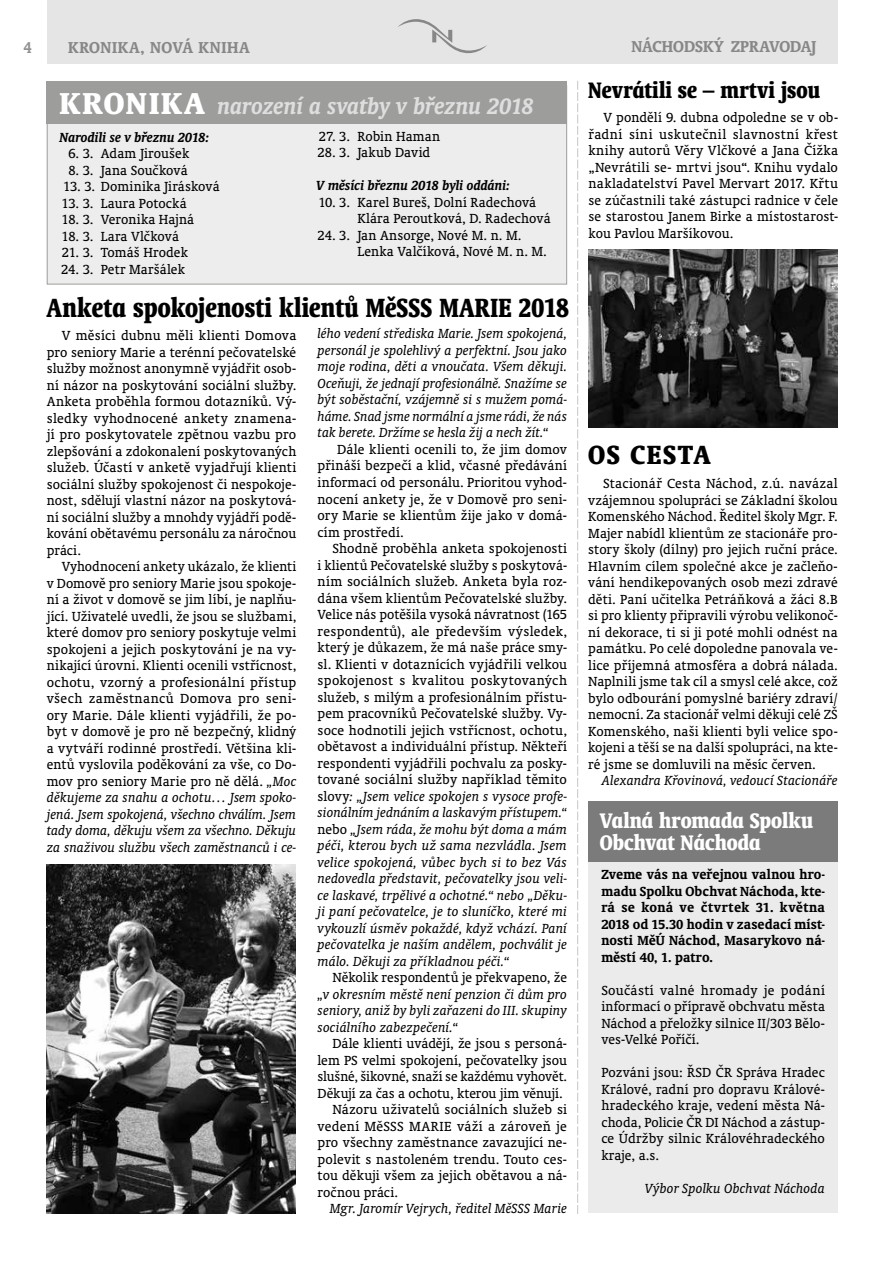
<style>
.page{position:relative;width:893px;height:1263px;background:#fff}
.page>*{position:absolute;margin:0;border:0;box-sizing:border-box;transform-origin:0 0}
.t1{font:700 condensed 30px "Oranda AT";letter-spacing:.01em;color:#000;scale:.9 1}
.t2{font:700 condensed 30px "Oranda AT";letter-spacing:.01em;color:#000}
.t3{font:italic 700 25.5px "Oranda AT";color:#dedede}
.t4{font:700 condensed 25.5px "Oranda AT";letter-spacing:.005em;color:#000;scale:.92 1}
.t5{font:700 condensed 24px/22.5px "Oranda AT";color:#fff;scale:.95 1}
.t6{font:700 18px "Oranda AT";letter-spacing:.005em;color:#878787}
.t7{font:700 18px "Oranda AT";letter-spacing:.035em;color:#878787}
.t8{font:700 18px "Oranda AT";color:#929292;scale:.9 1}
.t9{font:15px/16.5px "Oranda AT";letter-spacing:.005em;color:#000;text-align:justify}
.t10{font:italic 15px/16.5px "Oranda AT";color:#000;text-align:justify}
.t11{font:700 15px/16.5px "Oranda AT";letter-spacing:.005em;color:#000;text-align:justify}
.t12{font:italic 700 15px "Oranda AT";color:#000}
.s1{font-style:normal;font-stretch:condensed;font-size:34.5px;color:#fff}
.s2{font-style:italic}
</style>
<div class="page">
<div style="left:47px;top:0;width:791px;height:64px;background:#e5e5e5"></div>
<svg style="left:398px;top:19px;width:89px;height:34px"></svg>
<div style="left:588px;top:801px;width:250px;height:412px;background:#ebebeb"></div>
<div style="left:47px;top:86px;width:520px;height:198px;background:#ededed"></div>
<div style="left:47px;top:81px;width:520px;height:42px;background:#9d9d9c"></div>
<svg style="left:577px;top:81px;width:1px;height:1133px"></svg>
<img style="left:589px;top:250px;width:249px;height:178px">
<img style="left:47px;top:865px;width:249px;height:348px">
<div style="left:588px;top:801px;width:250px;height:60px;background:#7c7b7b"></div>
<p class="t8" style="left:24px;top:37px;width:10px">4</p>
<p class="t7" style="left:68px;top:37px;width:183px">KRONIKA, NOVÁ KNIHA</p>
<p class="t6" style="left:631px;top:36px;width:187px">NÁCHODSKÝ ZPRAVODAJ</p>
<h2 class="t3" style="left:60px;top:91px;width:476px"><span class="s1">KRONIKA</span> narození a svatby v březnu 2018</h2>
<p class="t12" style="left:60px;top:128px;width:151px">Narodili se v březnu 2018:</p>
<p class="t9" style="left:68px;top:145px;width:122px">6. 3. Adam Jiroušek</p>
<p class="t9" style="left:68px;top:161px;width:121px">8. 3. Jana Součková</p>
<p class="t9" style="left:63px;top:178px;width:158px">13. 3. Dominika Jirásková</p>
<p class="t9" style="left:61px;top:194px;width:127px">13. 3. Laura Potocká</p>
<p class="t9" style="left:62px;top:211px;width:134px">18. 3. Veronika Hajná</p>
<p class="t9" style="left:62px;top:227px;width:119px">18. 3. Lara Vlčková</p>
<p class="t9" style="left:62px;top:244px;width:127px">21. 3. Tomáš Hrodek</p>
<p class="t9" style="left:61px;top:260px;width:125px">24. 3. Petr Maršálek</p>
<h2 class="t4" style="left:588px;top:75px;width:254px">Nevrátili se – mrtvi jsou</h2>
<p class="t9" style="left:589px;top:109px;width:251px;text-indent:15px">V pondělí 9. dubna odpoledne se v ob&shy;řadní síni uskutečnil slavnostní křest knihy autorů Věry Vlčkové a Jana Čížka „Nevrátili se- mrtvi jsou“. Knihu vydalo nakladatelství Pavel Mervart 2017. Křtu se zúčastnili také zástupci radnice v čele se starostou Janem Birke a místostarost&shy;kou Pavlou Maršíkovou.</p>
<p class="t9" style="left:319px;top:128px;width:123px">27. 3. Robin Haman</p>
<p class="t9" style="left:318px;top:144px;width:114px">28. 3. Jakub David</p>
<p class="t12" style="left:316px;top:177px;width:195px">V měsíci březnu 2018 byli oddáni:</p>
<p class="t9" style="left:357px;top:194px;width:195px;text-indent:-39px">10. 3. Karel Bureš, Dolní Radechová<br>Klára Peroutková, D. Radechová</p>
<p class="t9" style="left:357px;top:227px;width:191px;text-indent:-40px">24. 3. Jan Ansorge, Nové M. n. M.<br>Lenka Valčíková, Nové M. n. M.</p>
<h1 class="t1" style="left:47px;top:289px;width:582px">Anketa spokojenosti klientů MěSSS MARIE 2018</h1>
<p class="t10" style="left:318px;top:325px;width:251px">lého vedení střediska Marie. Jsem spokojená, personál je spolehlivý a perfektní. Jsou jako moje rodina, děti a vnoučata. Všem děkuji.<br>Oceňuji, že jednají profesionálně. Snažíme se být soběstační, vzájemně si s mužem pomá&shy;háme. Snad jsme normální a jsme rádi, že nás tak berete. Držíme se hesla žij a nech žít.“</p>
<p class="t9" style="left:318px;top:441px;width:251px;text-indent:20px">Dále klienti ocenili to, že jim domov přináší bezpečí a klid, včasné předávání informací od personálu. Prioritou vyhod&shy;nocení ankety je, že v Domově pro seni&shy;ory Marie se klientům žije jako v domá&shy;cím prostředí.</p>
<p class="t9" style="left:318px;top:540px;width:251px;text-indent:15px">Shodně proběhla anketa spokojenosti i klientů Pečovatelské služby s poskytová&shy;ním sociálních služeb. Anketa byla roz&shy;dána všem klientům Pečovatelské služby.<br>Velice nás potěšila vysoká návratnost (165 respondentů), ale především výsledek, který je důkazem, že má naše práce smy&shy;sl. Klienti v dotaznících vyjádřili velkou spokojenost s kvalitou poskytovaných služeb, s milým a profesionálním přístu&shy;pem pracovníků Pečovatelské služby. Vy&shy;soce hodnotili jejich vstřícnost, ochotu, obětavost a individuální přístup. Někteří respondenti vyjádřili pochvalu za posky&shy;tované sociální služby například těmito slovy<span class="s2">: „Jsem velice spokojen s vysoce profe&shy;sionálním jednáním a laskavým přístupem.“ </span>nebo <span class="s2">„Jsem ráda, že mohu být doma a mám péči, kterou bych už sama nezvládla. Jsem velice spokojená, vůbec bych si to bez Vás nedovedla představit, pečovatelky jsou veli&shy;ce laskavé, trpělivé a ochotné.“ nebo „Děku&shy;ji paní pečovatelce, je to sluníčko, které mi vykouzlí úsměv pokaždé, když vchází. Paní pečovatelka je naším andělem, pochválit je málo. Děkuji za příkladnou péči.“</span></p>
<p class="t9" style="left:332px;top:969px;width:236px">Několik respondentů je překvapeno, že</p>
<p class="t10" style="left:318px;top:985px;width:251px">„v okresním městě není penzion či dům pro seniory, aniž by byli zařazeni do III. skupiny sociálního zabezpečení.“</p>
<p class="t9" style="left:332px;top:1035px;width:236px">Dále klienti uvádějí, že jsou s personá-</p>
<p class="t9" style="left:318px;top:1051px;width:251px">lem PS velmi spokojení, pečovatelky jsou</p>
<p class="t9" style="left:318px;top:1068px;width:251px">slušné, šikovné, snaží se každému vyhovět.</p>
<p class="t9" style="left:318px;top:1084px;width:246px">Děkují za čas a ochotu, kterou jim věnují.</p>
<p class="t9" style="left:332px;top:1101px;width:236px">Názoru uživatelů sociálních služeb si</p>
<p class="t9" style="left:318px;top:1117px;width:251px">vedení MěSSS MARIE váží a zároveň je</p>
<p class="t9" style="left:318px;top:1134px;width:251px">pro všechny zaměstnance zavazující ne-</p>
<p class="t9" style="left:318px;top:1150px;width:251px">polevit s nastoleném trendu. Touto ces-</p>
<p class="t9" style="left:318px;top:1167px;width:251px">tou děkuji všem za jejich obětavou a ná-</p>
<p class="t9" style="left:318px;top:1183px;width:82px">ročnou práci.</p>
<p class="t10" style="left:330px;top:1200px;width:239px">Mgr. Jaromír Vejrych, ředitel MěSSS Marie</p>
<p class="t9" style="left:47px;top:327px;width:251px;text-indent:15px">V měsíci dubnu měli klienti Domova pro seniory Marie a terénní pečovatelské služby možnost anonymně vyjádřit osob&shy;ní názor na poskytování sociální služby.<br>Anketa proběhla formou dotazníků. Vý&shy;sledky vyhodnocené ankety znamena&shy;jí pro poskytovatele zpětnou vazbu pro zlepšování a zdokonalení poskytovaných služeb. Účastí v anketě vyjadřují klienti sociální služby spokojenost či nespokoje&shy;nost, sdělují vlastní názor na poskytová&shy;ní sociální služby a mnohdy vyjádří podě&shy;kování obětavému personálu za náročnou práci.</p>
<p class="t9" style="left:47px;top:558px;width:251px;text-indent:15px">Vyhodnocení ankety ukázalo, že klienti v Domově pro seniory Marie jsou spokoje&shy;ní a život v domově se jim líbí, je naplňu&shy;jící. Uživatelé uvedli, že jsou se službami, které domov pro seniory poskytuje velmi spokojeni a jejich poskytování je na vy&shy;nikající úrovni. Klienti ocenili vstřícnost, ochotu, vzorný a profesionální přístup všech zaměstnanců Domova pro seni&shy;ory Marie. Dále klienti vyjádřili, že po&shy;byt v domově je pro ně bezpečný, klidný a vytváří rodinné prostředí. Většina kli&shy;entů vyslovila poděkování za vše, co Do&shy;mov pro seniory Marie pro ně dělá. <span class="s2">„Moc děkujeme za snahu a ochotu… Jsem spoko&shy;jená. Jsem spokojená, všechno chválím. Jsem tady doma, děkuju všem za všechno. Děkuju za snaživou službu všech zaměstnanců i ce-</span></p>
<h1 class="t2" style="left:588px;top:437px;width:124px">OS CESTA</h1>
<p class="t9" style="left:588px;top:475px;width:251px;text-indent:15px">Stacionář Cesta Náchod, z.ú. navázal vzájemnou spolupráci se Základní školou Komenského Náchod. Ředitel školy Mgr. F.<br>Majer nabídl klientům ze stacionáře pro&shy;story školy (dílny) pro jejich ruční práce.<br>Hlavním cílem společné akce je začleňo&shy;vání hendikepovaných osob mezi zdravé děti. Paní učitelka Petráňková a žáci 8.B si pro klienty připravili výrobu velikonoč&shy;ní dekorace, ti si ji poté mohli odnést na památku. Po celé dopoledne panovala ve&shy;lice příjemná atmosféra a dobrá nálada.<br>Naplnili jsme tak cíl a smysl celé akce, což bylo odbourání pomyslné bariéry zdraví/ nemocní. Za stacionář velmi děkuji celé ZŠ Komenského, naši klienti byli velice spo&shy;kojeni a těší se na další spolupráci, na kte&shy;ré jsme se domluvili na měsíc červen.</p>
<p class="t10" style="left:602px;top:772px;width:237px">Alexandra Křovinová, vedoucí Stacionáře</p>
<h3 class="t5" style="left:600px;top:808px;width:226px">Valná hromada Spolku<br>Obchvat Náchoda</h3>
<p class="t11" style="left:601px;top:866px;width:225px">Zveme vás na veřejnou valnou hro&shy;madu Spolku Obchvat Náchoda, kte&shy;rá se koná ve čtvrtek 31. května 2018 od 15.30 hodin v zasedací míst&shy;nosti MěÚ Náchod, Masarykovo ná&shy;městí 40, 1. patro.</p>
<p class="t9" style="left:601px;top:981px;width:225px">Součástí valné hromady je podání informací o přípravě obchvatu města Náchod a přeložky silnice II/303 Bělo&shy;ves-Velké Poříčí.</p>
<p class="t9" style="left:601px;top:1064px;width:225px">Pozváni jsou: ŘSD ČR Správa Hradec Králové, radní pro dopravu Králové&shy;hradeckého kraje, vedení města Ná&shy;choda, Policie ČR DI Náchod a zástup&shy;ce Údržby silnic Královéhradeckého kraje, a.s.</p>
<p class="t10" style="left:645px;top:1179px;width:182px">Výbor Spolku Obchvat Náchoda</p>
</div>
